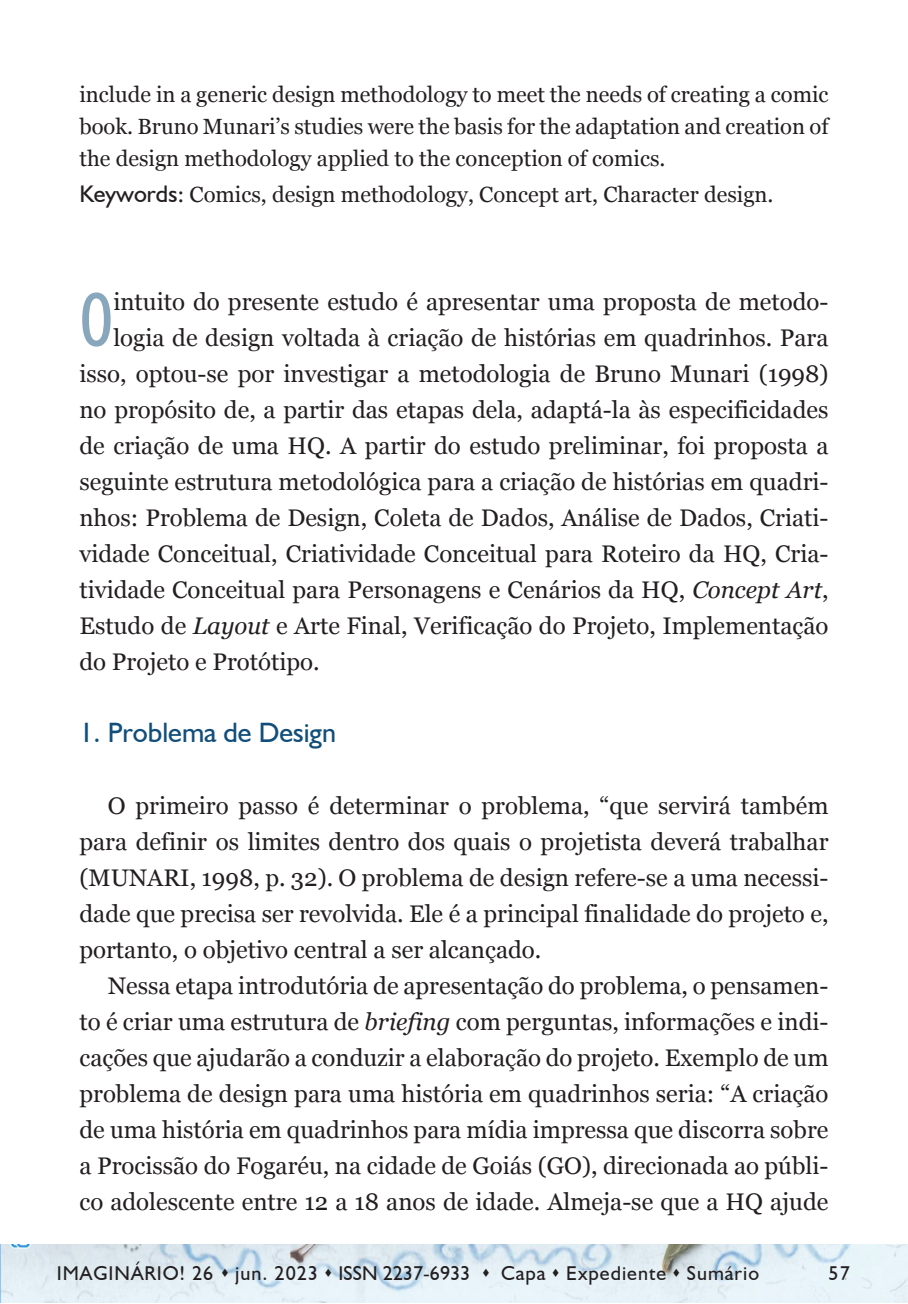
<style>
.page{position:relative;width:908px;height:1304px;background:#fff}
.page>*{position:absolute;margin:0;border:0;box-sizing:border-box;transform-origin:0 0}
.t1{font:condensed 76.8px "Humanist 521 BT";color:#88a7bd}
.t2{font:28px "Humanist 521 BT";color:#114e7b}
.t3{font:24px/36px "Georgia";color:#231f20;text-align:justify}
.t4{font:22px/32px "Georgia";color:#231f20;text-align:justify}
.t5{font:20px "Humanist 521 BT";letter-spacing:.05em;color:#231f20}
.s1{font-family:"Humanist 521 BT";font-size:24px}
.s2{font-style:italic}
</style>
<div class="page">
<img style="left:0;top:1245px;width:906px;height:58px">
<p class="t4" style="left:79px;top:77px;width:750px">include in a generic design methodology to meet the needs of creating a comic book. Bruno Munari’s studies were the basis for the adaptation and creation of the design methodology applied to the conception of comics.</p>
<p class="t4" style="left:79px;top:177px;width:695px"><span class="s1">Keywords</span>: Comics, design methodology, Concept art, Character design.</p>
<p class="t1" style="left:79px;top:275px;width:35px">O</p>
<p class="t3" style="left:113px;top:282px;width:716px">intuito do presente estudo é apresentar uma proposta de metodo-</p>
<p class="t3" style="left:113px;top:318px;width:716px">logia de design voltada à criação de histórias em quadrinhos. Para</p>
<p class="t3" style="left:79px;top:354px;width:750px">isso, optou-se por investigar a metodologia de Bruno Munari (1998)</p>
<p class="t3" style="left:79px;top:390px;width:750px">no propósito de, a partir das etapas dela, adaptá-la às especificidades</p>
<p class="t3" style="left:79px;top:426px;width:750px">de criação de uma HQ. A partir do estudo preliminar, foi proposta a</p>
<p class="t3" style="left:79px;top:462px;width:750px">seguinte estrutura metodológica para a criação de histórias em quadri-</p>
<p class="t3" style="left:79px;top:498px;width:750px">nhos: Problema de Design, Coleta de Dados, Análise de Dados, Criati-</p>
<p class="t3" style="left:79px;top:534px;width:750px">vidade Conceitual, Criatividade Conceitual para Roteiro da HQ, Cria-</p>
<p class="t3" style="left:79px;top:570px;width:750px">tividade Conceitual para Personagens e Cenários da HQ, <span class="s2">Concept Art</span>,</p>
<p class="t3" style="left:79px;top:606px;width:750px">Estudo de <span class="s2">Layout</span> e Arte Final, Verificação do Projeto, Implementação</p>
<p class="t3" style="left:79px;top:642px;width:241px">do Projeto e Protótipo.</p>
<p class="t2" style="left:79px;top:715px;width:258px">1. Problema de Design</p>
<p class="t3" style="left:79px;top:786px;width:750px;text-indent:28px">O primeiro passo é determinar o problema, “que servirá também para definir os limites dentro dos quais o projetista deverá trabalhar (MUNARI, 1998, p. 32). O problema de design refere-se a uma necessi&shy;dade que precisa ser revolvida. Ele é a principal finalidade do projeto e, portanto, o objetivo central a ser alcançado.</p>
<p class="t3" style="left:79px;top:966px;width:750px;text-indent:28px">Nessa etapa introdutória de apresentação do problema, o pensamen&shy;to é criar uma estrutura de <span class="s2">briefing</span> com perguntas, informações e indi&shy;cações que ajudarão a conduzir a elaboração do projeto. Exemplo de um problema de design para uma história em quadrinhos seria: “A criação de uma história em quadrinhos para mídia impressa que discorra sobre a Procissão do Fogaréu, na cidade de Goiás (GO), direcionada ao públi&shy;co adolescente entre 12 a 18 anos de idade. Almeja-se que a HQ ajude</p>
<p class="t5" style="left:57px;top:1261px;width:703px">IMAGINÁRIO! 26 ▲ jun. 2023 ▲ ISSN 2237-6933 ▲ Capa ▲ Expediente ▲ Sumário</p>
<p class="t5" style="left:828px;top:1261px;width:23px">57</p>
</div>
